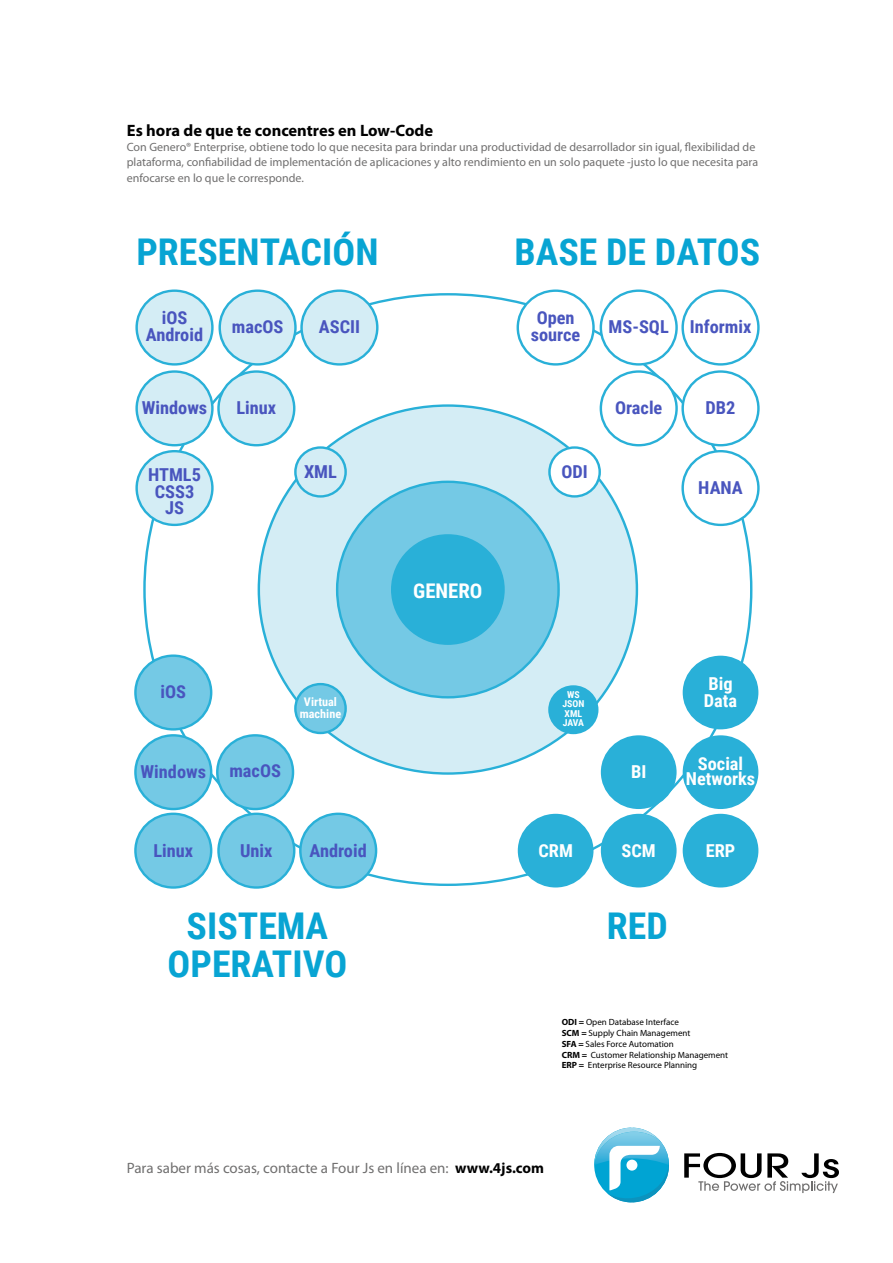
<style>
.page{position:relative;width:893px;height:1263px;background:#fff}
.page>*{position:absolute;margin:0;border:0;box-sizing:border-box;transform-origin:0 0}
.t1{font:700 36.9px/38.1px "Roboto Condensed";color:#08a4d3;text-align:center}
.t2{font:700 20.25px "Roboto Condensed";color:#fff}
.t3{font:700 17.85px/16.6px "Roboto Condensed";color:#4955be;text-align:center}
.t4{font:700 17.85px/15.5px "Roboto Condensed";color:#fff;text-align:center}
.t5{font:700 16.5px "Myriad Pro";color:#000}
.t6{font:15px "Myriad Pro";color:#706f6f}
.t7{font:12px/15px "Myriad Pro";color:#706f6f}
.t8{font:700 11.85px/11.9px "Roboto Condensed";color:#fff;text-align:center}
.t9{font:700 9.45px/9.4px "Roboto Condensed";color:#fff;text-align:center}
.t10{font:9px/10.8px "Myriad Pro";color:#000}
.s1{font-weight:700}
.s2{font-weight:700;color:#000}
</style>
<div class="page">
<div style="left:259px;top:406px;width:378px;height:367px;background:#d4edf5;border-radius:50%"></div>
<div style="left:337px;top:482px;width:222px;height:215px;background:#74c9e5;border-radius:50%"></div>
<div style="left:391px;top:534px;width:114px;height:111px;background:#29b0d8;border-radius:50%"></div>
<div style="left:518px;top:814px;width:75px;height:73px;background:#29b0d8;border-radius:50%"></div>
<div style="left:601px;top:814px;width:76px;height:73px;background:#29b0d8;border-radius:50%"></div>
<div style="left:683px;top:814px;width:75px;height:73px;background:#29b0d8;border-radius:50%"></div>
<div style="left:601px;top:735px;width:76px;height:74px;background:#29b0d8;border-radius:50%"></div>
<div style="left:683px;top:735px;width:75px;height:74px;background:#29b0d8;border-radius:50%"></div>
<div style="left:683px;top:656px;width:75px;height:73px;background:#29b0d8;border-radius:50%"></div>
<div style="left:548px;top:685px;width:50px;height:49px;background:#29b0d8;border-radius:50%"></div>
<div style="left:135px;top:814px;width:76px;height:73px;background:#74c9e5;border-radius:50%"></div>
<div style="left:134px;top:812px;width:78px;height:77px;border:2px solid #29b0d8;border-radius:50%"></div>
<div style="left:218px;top:814px;width:76px;height:73px;background:#74c9e5;border-radius:50%"></div>
<div style="left:217px;top:812px;width:78px;height:77px;border:2px solid #29b0d8;border-radius:50%"></div>
<div style="left:300px;top:814px;width:76px;height:73px;background:#74c9e5;border-radius:50%"></div>
<div style="left:299px;top:812px;width:78px;height:77px;border:2px solid #29b0d8;border-radius:50%"></div>
<div style="left:135px;top:735px;width:76px;height:74px;background:#74c9e5;border-radius:50%"></div>
<div style="left:134px;top:734px;width:78px;height:76px;border:2px solid #29b0d8;border-radius:50%"></div>
<div style="left:217px;top:735px;width:76px;height:74px;background:#74c9e5;border-radius:50%"></div>
<div style="left:216px;top:734px;width:78px;height:76px;border:2px solid #29b0d8;border-radius:50%"></div>
<div style="left:135px;top:656px;width:76px;height:73px;background:#74c9e5;border-radius:50%"></div>
<div style="left:134px;top:654px;width:78px;height:76px;border:2px solid #29b0d8;border-radius:50%"></div>
<div style="left:295px;top:684px;width:51px;height:49px;background:#74c9e5;border-radius:50%"></div>
<div style="left:294px;top:683px;width:53px;height:51px;border:2px solid #29b0d8;border-radius:50%"></div>
<div style="left:517px;top:289px;width:78px;height:77px;border:2px solid #29b0d8;border-radius:50%"></div>
<div style="left:600px;top:289px;width:78px;height:77px;border:2px solid #29b0d8;border-radius:50%"></div>
<div style="left:681px;top:289px;width:79px;height:77px;border:2px solid #29b0d8;border-radius:50%"></div>
<div style="left:600px;top:370px;width:78px;height:76px;border:2px solid #29b0d8;border-radius:50%"></div>
<div style="left:681px;top:370px;width:79px;height:76px;border:2px solid #29b0d8;border-radius:50%"></div>
<div style="left:681px;top:450px;width:79px;height:76px;border:2px solid #29b0d8;border-radius:50%"></div>
<div style="left:549px;top:447px;width:51px;height:49px;background:#fff;border-radius:50%"></div>
<div style="left:548px;top:446px;width:53px;height:52px;border:2px solid #29b0d8;border-radius:50%"></div>
<div style="left:137px;top:291px;width:75px;height:73px;background:#d4edf5;border-radius:50%"></div>
<div style="left:135px;top:289px;width:79px;height:77px;border:2px solid #29b0d8;border-radius:50%"></div>
<div style="left:220px;top:291px;width:75px;height:73px;background:#d4edf5;border-radius:50%"></div>
<div style="left:219px;top:289px;width:78px;height:77px;border:2px solid #29b0d8;border-radius:50%"></div>
<div style="left:302px;top:291px;width:75px;height:73px;background:#d4edf5;border-radius:50%"></div>
<div style="left:300px;top:289px;width:78px;height:77px;border:2px solid #29b0d8;border-radius:50%"></div>
<div style="left:137px;top:371px;width:75px;height:74px;background:#d4edf5;border-radius:50%"></div>
<div style="left:135px;top:370px;width:79px;height:76px;border:2px solid #29b0d8;border-radius:50%"></div>
<div style="left:218px;top:371px;width:76px;height:74px;background:#d4edf5;border-radius:50%"></div>
<div style="left:217px;top:370px;width:78px;height:76px;border:2px solid #29b0d8;border-radius:50%"></div>
<div style="left:137px;top:451px;width:75px;height:74px;background:#d4edf5;border-radius:50%"></div>
<div style="left:135px;top:450px;width:79px;height:76px;border:2px solid #29b0d8;border-radius:50%"></div>
<div style="left:295px;top:447px;width:51px;height:49px;background:#d4edf5;border-radius:50%"></div>
<div style="left:294px;top:446px;width:53px;height:52px;border:2px solid #29b0d8;border-radius:50%"></div>
<svg style="left:684px;top:1153px;width:155px;height:40px"></svg>
<svg style="left:594px;top:1127px;width:75px;height:75px"></svg>
<h3 class="t5" style="left:127px;top:119px;width:308px">Es hora de que te concentres en Low-Code</h3>
<p class="t7" style="left:127px;top:139px;width:633px">Con Genero® Enterprise, obtiene todo lo que necesita para brindar una productividad de desarrollador sin igual, flexibilidad de plataforma, confiabilidad de implementación de aplicaciones y alto rendimiento en un solo paquete -justo lo que necesita para</p>
<p class="t7" style="left:127px;top:170px;width:179px">enfocarse en lo que le corresponde.</p>
<h1 class="t1" style="left:136px;top:231px;width:244px">PRESENTACIÓN</h1>
<h1 class="t1" style="left:515px;top:231px;width:247px">BASE DE DATOS</h1>
<h3 class="t3" style="left:146px;top:309px;width:59px">iOS<br>Android</h3>
<h3 class="t3" style="left:232px;top:318px;width:53px">macOS</h3>
<h3 class="t3" style="left:319px;top:318px;width:43px">ASCII</h3>
<h3 class="t3" style="left:531px;top:309px;width:51px">Open source</h3>
<h3 class="t3" style="left:609px;top:318px;width:144px">MS-SQL Informix</h3>
<h3 class="t3" style="left:142px;top:399px;width:67px">Windows</h3>
<h3 class="t3" style="left:236px;top:399px;width:41px">Linux</h3>
<h3 class="t3" style="left:615px;top:399px;width:49px">Oracle</h3>
<h3 class="t3" style="left:706px;top:399px;width:31px">DB2</h3>
<h3 class="t3" style="left:148px;top:466px;width:54px">HTML5<br>CSS3<br>JS</h3>
<h3 class="t3" style="left:304px;top:463px;width:34px">XML</h3>
<h3 class="t3" style="left:561px;top:463px;width:28px">ODI</h3>
<h3 class="t3" style="left:698px;top:479px;width:46px">HANA</h3>
<h2 class="t2" style="left:413px;top:576px;width:71px">GENERO</h2>
<h3 class="t3" style="left:161px;top:683px;width:27px">iOS</h3>
<p class="t8" style="left:300px;top:696px;width:43px">Virtual machine</p>
<p class="t9" style="left:562px;top:689px;width:23px">WS<br>JSON<br>XML<br>JAVA</p>
<h3 class="t4" style="left:704px;top:675px;width:35px;line-height:16.6px;text-align:left">Big<br>Data</h3>
<h3 class="t3" style="left:141px;top:763px;width:67px">Windows</h3>
<h3 class="t3" style="left:229px;top:762px;width:53px">macOS</h3>
<h3 class="t4" style="left:631px;top:763px;width:17px">BI</h3>
<h3 class="t4" style="left:686px;top:755px;width:71px">Social<br>Networks</h3>
<h3 class="t3" style="left:153px;top:841px;width:41px">Linux</h3>
<h3 class="t3" style="left:240px;top:841px;width:34px">Unix</h3>
<h3 class="t3" style="left:310px;top:841px;width:59px">Android</h3>
<h3 class="t4" style="left:538px;top:842px;width:36px">CRM</h3>
<h3 class="t4" style="left:622px;top:842px;width:36px">SCM</h3>
<h3 class="t4" style="left:706px;top:842px;width:31px">ERP</h3>
<h1 class="t1" style="left:168px;top:905px;width:181px">SISTEMA<br>OPERATIVO</h1>
<h1 class="t1" style="left:607px;top:905px;width:62px">RED</h1>
<p class="t10" style="left:562px;top:1017px;width:168px"><span class="s1">ODI =</span> Open Database Interface<br><span class="s1">SCM =</span> Supply Chain Management<br><span class="s1">SFA =</span> Sales Force Automation<br><span class="s1">CRM =</span> Customer Relationship Management<br><span class="s1">ERP =</span> Enterprise Resource Planning</p>
<p class="t6" style="left:127px;top:1159px;width:419px">Para saber más cosas, contacte a Four Js en línea en: <span class="s2">www.4js.com</span></p>
</div>
